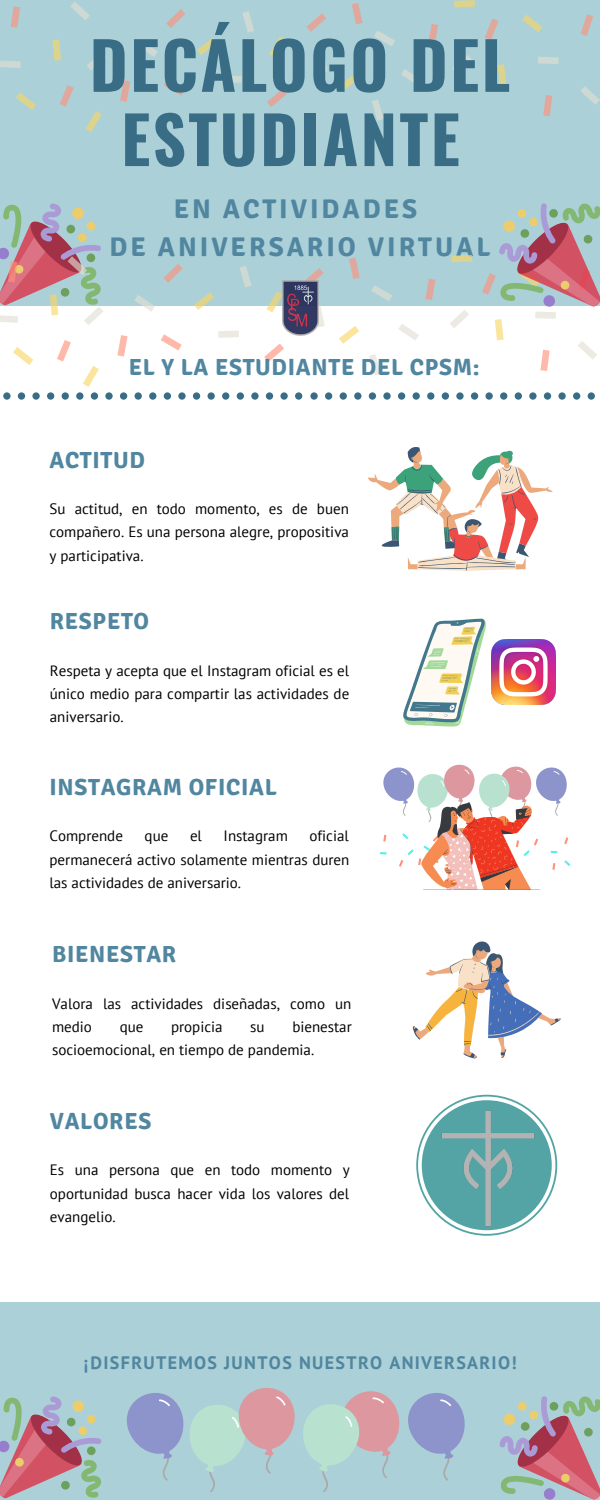
<style>
.page{position:relative;width:600px;height:1500px;background:#acd0d7}
.page>*{position:absolute;margin:0;border:0;box-sizing:border-box;transform-origin:0 0}
.t1{font:700 65px/74.2px "Oswald";letter-spacing:.035em;color:#396d86;text-align:center}
.t2{font:700 27px/37.5px "Signika";letter-spacing:.11em;color:#5186a0;text-align:center}
.t3{font:700 23.3px "Signika";letter-spacing:.03em;color:#5186a0}
.t4{font:700 18px "PT Sans";letter-spacing:.075em;color:#5186a0}
.t5{font:15px/23.2px "PT Sans";color:#000;text-align:justify}
</style>
<div class="page">
<div style="left:0;top:306px;width:600px;height:996px;background:#fff"></div>
<svg style="left:269px;top:37px;width:16px;height:21px"></svg>
<svg style="left:137px;top:40px;width:21px;height:17px"></svg>
<svg style="left:166px;top:9px;width:19px;height:19px"></svg>
<svg style="left:52px;top:40px;width:9px;height:21px"></svg>
<svg style="left:87px;top:52px;width:19px;height:18px"></svg>
<svg style="left:120px;top:80px;width:10px;height:22px"></svg>
<svg style="left:163px;top:80px;width:21px;height:16px"></svg>
<svg style="left:60px;top:85px;width:14px;height:22px"></svg>
<svg style="left:86px;top:111px;width:16px;height:21px"></svg>
<svg style="left:221px;top:76px;width:21px;height:7px"></svg>
<svg style="left:242px;top:11px;width:12px;height:22px"></svg>
<svg style="left:267px;top:89px;width:20px;height:18px"></svg>
<svg style="left:16px;top:92px;width:20px;height:18px"></svg>
<svg style="left:197px;top:37px;width:20px;height:18px"></svg>
<svg style="left:11px;top:6px;width:9px;height:22px"></svg>
<svg style="left:0;top:60px;width:21px;height:8px"></svg>
<svg style="left:70px;top:2px;width:20px;height:18px"></svg>
<svg style="left:317px;top:51px;width:11px;height:22px"></svg>
<svg style="left:401px;top:69px;width:21px;height:17px"></svg>
<svg style="left:352px;top:3px;width:11px;height:21px"></svg>
<svg style="left:498px;top:64px;width:8px;height:22px"></svg>
<svg style="left:453px;top:55px;width:19px;height:18px"></svg>
<svg style="left:428px;top:24px;width:10px;height:21px"></svg>
<svg style="left:374px;top:30px;width:21px;height:16px"></svg>
<svg style="left:485px;top:18px;width:14px;height:22px"></svg>
<svg style="left:454px;top:0;width:21px;height:8px"></svg>
<svg style="left:581px;top:14px;width:12px;height:22px"></svg>
<svg style="left:372px;top:99px;width:12px;height:22px"></svg>
<svg style="left:307px;top:13px;width:19px;height:19px"></svg>
<svg style="left:522px;top:15px;width:21px;height:17px"></svg>
<svg style="left:342px;top:71px;width:20px;height:18px"></svg>
<svg style="left:543px;top:95px;width:9px;height:21px"></svg>
<svg style="left:538px;top:57px;width:21px;height:7px"></svg>
<svg style="left:581px;top:86px;width:19px;height:19px"></svg>
<svg style="left:267px;top:291px;width:12px;height:21px"></svg>
<svg style="left:134px;top:295px;width:21px;height:17px"></svg>
<svg style="left:163px;top:264px;width:20px;height:19px"></svg>
<svg style="left:240px;top:266px;width:12px;height:21px"></svg>
<svg style="left:194px;top:292px;width:20px;height:18px"></svg>
<svg style="left:0;top:203px;width:103px;height:122px"></svg>
<svg style="left:320px;top:306px;width:5px;height:21px"></svg>
<svg style="left:399px;top:324px;width:20px;height:16px"></svg>
<svg style="left:349px;top:258px;width:11px;height:21px"></svg>
<svg style="left:450px;top:310px;width:19px;height:18px"></svg>
<svg style="left:425px;top:279px;width:10px;height:21px"></svg>
<svg style="left:371px;top:285px;width:21px;height:16px"></svg>
<svg style="left:451px;top:255px;width:21px;height:7px"></svg>
<svg style="left:369px;top:354px;width:12px;height:22px"></svg>
<svg style="left:311px;top:268px;width:13px;height:8px"></svg>
<svg style="left:339px;top:326px;width:20px;height:18px"></svg>
<svg style="left:482px;top:203px;width:118px;height:168px"></svg>
<svg style="left:3px;top:331px;width:299px;height:69px"></svg>
<svg style="left:310px;top:392px;width:285px;height:8px"></svg>
<svg style="left:413px;top:941px;width:148px;height:117px"></svg>
<img style="left:491px;top:640px;width:64px;height:64px">
<svg style="left:403px;top:618px;width:83px;height:108px"></svg>
<svg style="left:416px;top:1095px;width:141px;height:141px"></svg>
<div style="left:422px;top:1100px;width:130px;height:130px;background:#54a4a6;border-radius:50%"></div>
<img style="left:441px;top:1111px;width:93px;height:115px">
<svg style="left:368px;top:447px;width:185px;height:124px"></svg>
<img style="left:279px;top:275px;width:41px;height:63px">
<svg style="left:380px;top:765px;width:190px;height:125px"></svg>
<svg style="left:127px;top:1388px;width:338px;height:104px"></svg>
<svg style="left:0;top:1396px;width:102px;height:103px"></svg>
<svg style="left:499px;top:1396px;width:101px;height:104px"></svg>
<h1 class="t1" style="left:90px;top:25px;width:422px">DECÁLOGO DEL<br>ESTUDIANTE</h1>
<h2 class="t2" style="left:110px;top:191px;width:382px">EN ACTIVIDADES<br>DE ANIVERSARIO VIRTUAL</h2>
<h3 class="t3" style="left:129px;top:353px;width:352px">EL Y LA ESTUDIANTE DEL CPSM:</h3>
<h3 class="t3" style="left:50px;top:446px;width:97px">ACTITUD</h3>
<p class="t5" style="left:50px;top:497px;width:301px">Su actitud, en todo momento, es de buen compañero. Es una persona alegre, propositiva y participativa.</p>
<h3 class="t3" style="left:50px;top:608px;width:101px">RESPETO</h3>
<p class="t5" style="left:50px;top:659px;width:301px">Respeta y acepta que el Instagram oficial es el único medio para compartir las actividades de aniversario.</p>
<h3 class="t3" style="left:50px;top:773px;width:229px">INSTAGRAM OFICIAL</h3>
<p class="t5" style="left:50px;top:824px;width:75px">Comprende</p>
<p class="t5" style="left:145px;top:824px;width:25px">que</p>
<p class="t5" style="left:190px;top:824px;width:13px">el</p>
<p class="t5" style="left:224px;top:824px;width:66px">Instagram</p>
<p class="t5" style="left:50px;top:824px;width:301px;text-indent:260px">oficial permanecerá activo solamente mientras duren las actividades de aniversario.</p>
<h3 class="t3" style="left:52px;top:940px;width:126px">BIENESTAR</h3>
<p class="t5" style="left:52px;top:991px;width:301px">Valora las actividades diseñadas, como un medio</p>
<p class="t5" style="left:52px;top:1015px;width:301px;text-indent:240px">bienestar socioemocional, en tiempo de pandemia.</p>
<p class="t5" style="left:120px;top:1015px;width:25px">que</p>
<p class="t5" style="left:171px;top:1015px;width:53px">propicia</p>
<p class="t5" style="left:250px;top:1015px;width:16px">su</p>
<h3 class="t3" style="left:50px;top:1107px;width:103px">VALORES</h3>
<p class="t5" style="left:50px;top:1158px;width:301px">Es una persona que en todo momento y oportunidad busca hacer vida los valores del evangelio.</p>
<p class="t4" style="left:84px;top:1350px;width:434px">¡DISFRUTEMOS JUNTOS NUESTRO ANIVERSARIO!</p>
</div>
